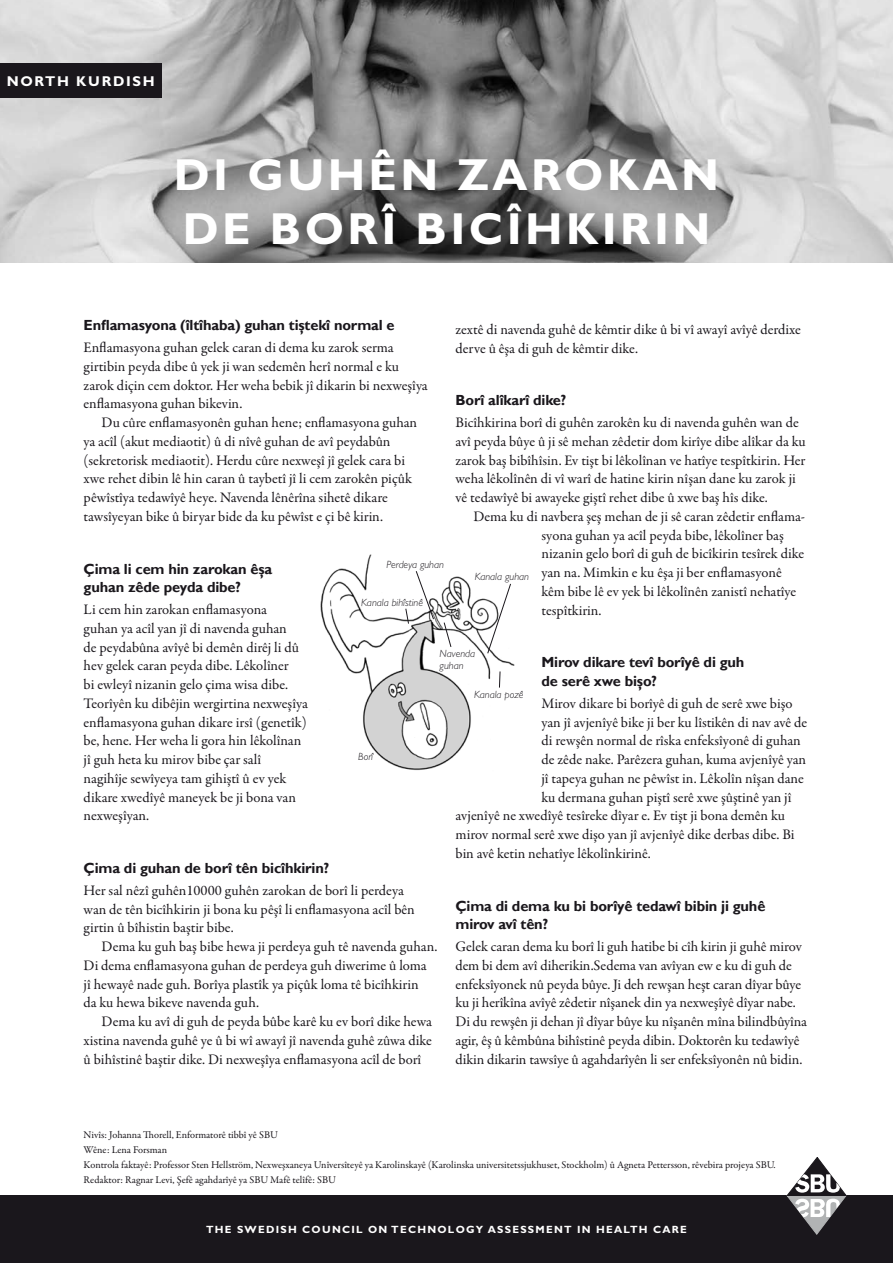
<style>
.page{position:relative;width:893px;height:1263px;background:#fff}
.page>*{position:absolute;margin:0;border:0;box-sizing:border-box;transform-origin:0 0}
.t1{font:700 45px/54px "Gill Sans CE";letter-spacing:.075em;color:#fff}
.t2{font:14.7px/18.8px "Garamond Premr Pro";letter-spacing:-.005em;color:#1a171c}
.t3{font:700 14.7px/18.8px "Gill Sans WGL";letter-spacing:-.01em;color:#1a171c}
.t4{font:700 14.25px "Gill Sans CE";letter-spacing:.12em;color:#fff}
.t5{font:italic 300 10.5px/12.6px "Gill Sans CE";color:#1a171c}
.t6{font:700 10.5px "Gill Sans CE";letter-spacing:.12em;color:#fff}
.t7{font:10.35px/15px "Garamond Premr Pro";letter-spacing:-.005em;color:#1a171c}
</style>
<div class="page">
<img style="left:0;top:0;width:893px;height:263px">
<img style="left:320px;top:554px;width:195px;height:217px">
<svg style="left:416px;top:571px;width:18px;height:49px"></svg>
<svg style="left:405px;top:608px;width:4px;height:16px"></svg>
<svg style="left:487px;top:583px;width:24px;height:71px"></svg>
<svg style="left:499px;top:671px;width:1px;height:17px"></svg>
<svg style="left:444px;top:622px;width:7px;height:25px"></svg>
<div style="left:0;top:64px;width:161px;height:34px;background:#1a171c"></div>
<div style="left:0;top:1196px;width:893px;height:67px;background:#1a171c"></div>
<svg style="left:787px;top:1157px;width:59px;height:77px"></svg>
<p class="t4" style="left:7px;top:73px;width:14px">NOR</p>
<p class="t4" style="left:45px;top:73px;width:109px">TH KURDISH</p>
<h1 class="t1" style="left:174px;top:147px;width:547px">DI GUHÊN ZAROKAN<br>DE BORÎ BICÎHKIRIN</h1>
<p class="t3" style="left:84px;top:316px;width:312px">Enflamasyona (îltîhaba) guhan tiştekî normal e</p>
<p class="t2" style="left:84px;top:338px;width:346px">Enflamasyona guhan gelek caran di dema ku zarok serma girtibin peyda dibe û yek ji wan sedemên herî normal e ku zarok diçin cem doktor. Her weha bebik jî dikarin bi nexweşîya enflamasyona guhan bikevin.</p>
<p class="t2" style="left:84px;top:413px;width:335px;text-indent:18px">Du cûre enflamasyonên guhan hene; enflamasyona guhan ya acîl (akut mediaotit) û di nîvê guhan de avî peydabûn (sekretorisk mediaotit). Herdu cûre nexweşî jî gelek cara bi xwe rehet dibin lê hin caran û taybetî jî li cem zarokên piçûk pêwîstîya tedawîyê heye. Navenda lênêrîna sihetê dikare tawsîyeyan bike û biryar bide da ku pêwîst e çi bê kirin.</p>
<p class="t3" style="left:84px;top:559px;width:190px">Çima li cem hin zarokan êşa guhan zêde peyda dibe?</p>
<p class="t2" style="left:84px;top:600px;width:226px">Li cem hin zarokan enflamasyona<br>guhan ya acîl yan jî di navenda guhan<br>de peydabûna avîyê bi demên dirêj li dû hev gelek caran peyda dibe. Lêkolîner<br>bi ewleyî nizanin gelo çima wisa dibe.<br>Teorîyên ku dibêjin wergirtina nexweşîya enflamasyona guhan dikare irsî (genetîk) be, hene. Her weha li gora hin lêkolînan jî guh heta ku mirov bibe çar salî nagihîje sewîyeya tam gihiştî û ev yek dikare xwedîyê maneyek be ji bona van nexweşîyan.</p>
<p class="t3" style="left:84px;top:859px;width:247px">Çima di guhan de borî tên bicîhkirin?</p>
<p class="t2" style="left:84px;top:881px;width:333px">Her sal nêzî guhên10000 guhên zarokan de borî li perdeya wan de tên bicîhkirin ji bona ku pêşî li enflamasyona acîl bên girtin û bîhistin baştir bibe.</p>
<p class="t2" style="left:84px;top:937px;width:355px;text-indent:18px">Dema ku guh baş bibe hewa ji perdeya guh tê navenda guhan.<br>Di dema enflamasyona guhan de perdeya guh diwerime û loma jî hewayê nade guh. Borîya plastîk ya piçûk loma tê bicîhkirin<br>da ku hewa bikeve navenda guh.</p>
<p class="t2" style="left:84px;top:1012px;width:350px;text-align:justify;text-indent:18px">Dema ku avî di guh de peyda bûbe karê ku ev borî dike hewa xistina navenda guhê ye û bi wî awayî jî navenda guhê zûwa dike û bihîstinê baştir dike. Di nexweşîya enflamasyona acîl de borî</p>
<p class="t2" style="left:455px;top:320px;width:347px">zextê di navenda guhê de kêmtir dike û bi vî awayî avîyê derdixe derve û êşa di guh de kêmtir dike.</p>
<p class="t3" style="left:455px;top:391px;width:112px">Borî alîkarî dike?</p>
<p class="t2" style="left:455px;top:413px;width:352px">Bicîhkirina borî di guhên zarokên ku di navenda guhên wan de avî peyda bûye û ji sê mehan zêdetir dom kirîye dibe alîkar da ku zarok baş bibîhîsin. Ev tişt bi lêkolînan ve hatîye tespîtkirin. Her weha lêkolînên di vî warî de hatine kirin nîşan dane ku zarok ji vê tedawîyê bi awayeke giştî rehet dibe û xwe baş hîs dike.</p>
<p class="t2" style="left:541px;top:507px;width:265px;text-indent:-68px">Dema ku di navbera şeş mehan de ji sê caran zêdetir enflama&shy;syona guhan ya acîl peyda bibe, lêkolîner baş nizanin gelo borî di guh de bicîkirin tesîrek dike yan na. Mimkin e ku êşa ji ber enflamasyonê kêm bibe lê ev yek bi lêkolînên zanistî nehatîye tespîtkirin.</p>
<p class="t3" style="left:541px;top:653px;width:204px">Mirov dikare tevî borîyê di guh de serê xwe bişo?</p>
<p class="t2" style="left:541px;top:694px;width:253px">Mirov dikare bi borîyê di guh de serê xwe bişo</p>
<p class="t2" style="left:541px;top:713px;width:267px">yan jî avjenîyê bike ji ber ku lîstikên di nav avê de</p>
<p class="t2" style="left:541px;top:732px;width:261px">di rewşên normal de rîska enfeksîyonê di guhan</p>
<p class="t2" style="left:541px;top:750px;width:266px">de zêde nake. Parêzera guhan, kuma avjenîyê yan</p>
<p class="t2" style="left:541px;top:769px;width:264px">jî tapeya guhan ne pêwîst in. Lêkolîn nîşan dane</p>
<p class="t2" style="left:541px;top:788px;width:251px">ku dermana guhan piştî serê xwe şûştinê yan jî</p>
<p class="t2" style="left:455px;top:807px;width:331px">avjenîyê ne xwedîyê tesîreke dîyar e. Ev tişt ji bona demên ku</p>
<p class="t2" style="left:455px;top:825px;width:341px">mirov normal serê xwe dişo yan jî avjenîyê dike derbas dibe. Bi</p>
<p class="t2" style="left:455px;top:844px;width:197px">bin avê ketin nehatîye lêkolînkirinê.</p>
<p class="t3" style="left:455px;top:896px;width:311px">Çima di dema ku bi borîyê tedawî bibin ji guhê mirov avî tên?</p>
<p class="t2" style="left:455px;top:937px;width:353px">Gelek caran dema ku borî li guh hatibe bi cîh kirin ji guhê mirov dem bi dem avî diherikin.Sedema van avîyan ew e ku di guh de enfeksîyonek nû peyda bûye. Ji deh rewşan heşt caran dîyar bûye ku ji herîkîna avîyê zêdetir nîşanek din ya nexweşîyê dîyar nabe.<br>Di du rewşên ji dehan jî dîyar bûye ku nîşanên mîna bilindbûyîna agir, êş û kêmbûna bihîstinê peyda dibin. Doktorên ku tedawîyê dikin dikarin tawsîye û agahdarîyên li ser enfeksîyonên nû bidin.</p>
<p class="t5" style="left:387px;top:558px;width:59px">Perdeya guhan</p>
<p class="t5" style="left:475px;top:570px;width:56px">Kanala guhan</p>
<p class="t5" style="left:361px;top:596px;width:63px">Kanala bihîstinê</p>
<p class="t5" style="left:440px;top:647px;width:37px">Navenda guhan</p>
<p class="t5" style="left:474px;top:688px;width:51px">Kanala pozê</p>
<p class="t5" style="left:358px;top:750px;width:16px">Borî</p>
<p class="t7" style="left:84px;top:1128px;width:693px">Nivîs: Johanna Thorell, Enformatorê tibbî yê SBU<br>Wêne: Lena Forsman<br>Kontrola faktayê: Professor Sten Hellström, Nexweşxaneya Unîversîteyê ya Karolinskayê (Karolinska universitetssjukhuset, Stockholm) û Agneta Pettersson, rêvebira projeya SBU.<br>Redaktor: Ragnar Levi, Şefê agahdarîyê ya SBU Mafê telîfê: SBU</p>
<p class="t6" style="left:206px;top:1223px;width:434px">THE SWEDISH COUNCIL ON TECHNOLOGY ASSESSMENT IN HEALTH</p>
<p class="t6" style="left:653px;top:1223px;width:35px">CARE</p>
</div>
